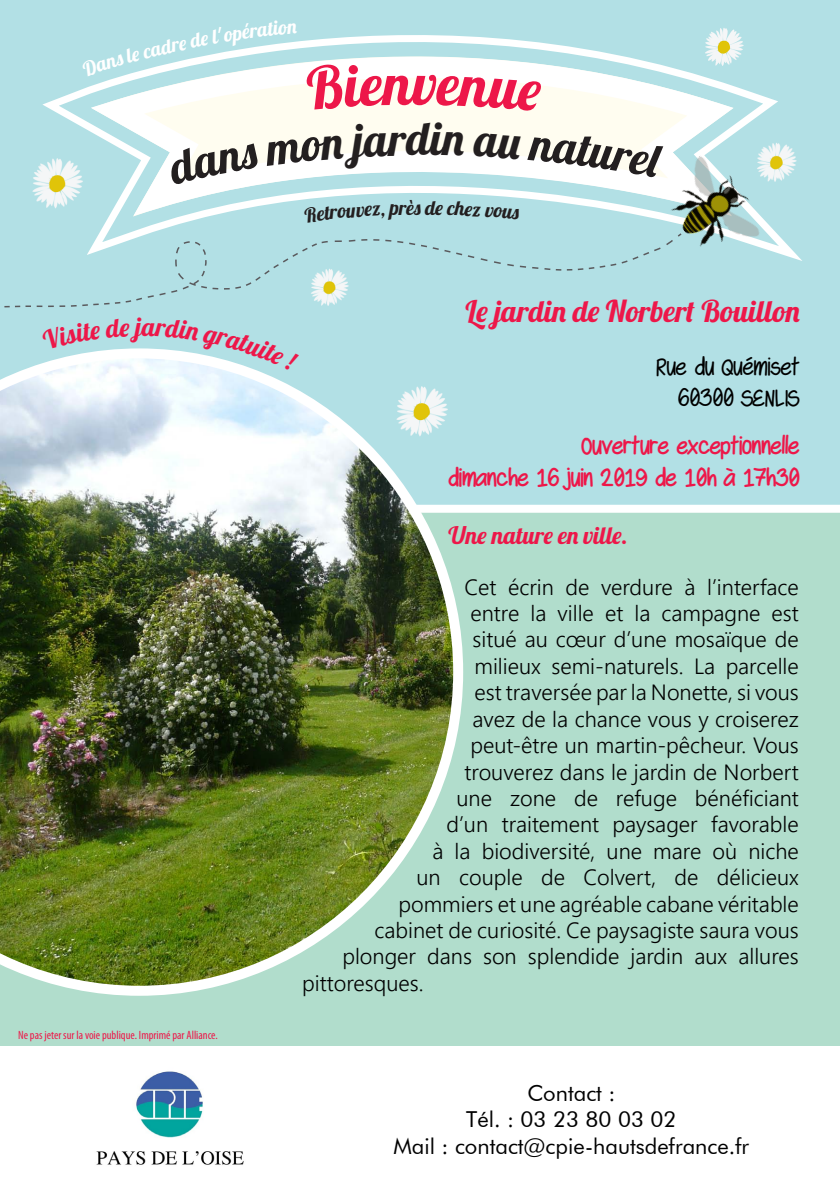
<style>
.page{position:relative;width:840px;height:1191px;background:#fff}
.page>*{position:absolute;margin:0;border:0;box-sizing:border-box;transform-origin:0 0}
.t1{font:46px "Lobster 1.4";color:#231f20}
.t2{font:30px "Lobster 1.4";color:#ed1749}
.t3{font:700 26px/31.2px "Swagger";color:#ed1749;text-align:right}
.t4{font:26px/31.2px "Swagger";color:#000;text-align:right}
.t5{font:24px "Lobster 1.4";color:#ed1749}
.t6{font:22px "Webly Sleek UI Semilight";color:#000}
.t7{font:22px/26.4px "Futura BT";color:#000;text-align:center}
.t8{font:20px "Lobster 1.4";color:#231f20}
.t9{font:condensed 12px "Myriad Pro";color:#ed1749}
</style>
<div class="page">
<div style="left:0;top:0;width:839px;height:1191px;background:#acdee3"></div>
<div style="left:0;top:505px;width:839px;height:541px;background:#b1ddcc"></div>
<svg style="left:42px;top:86px;width:761px;height:175px"></svg>
<svg style="left:89px;top:35px;width:673px;height:197px"></svg>
<img style="left:0;top:363px;width:463px;height:632px">
<div style="left:0;top:1046px;width:839px;height:145px;background:#fff"></div>
<svg style="left:4px;top:232px;width:646px;height:76px"></svg>
<img style="left:650px;top:147px;width:122px;height:114px">
<img style="left:394px;top:385px;width:56px;height:53px">
<img style="left:32px;top:157px;width:54px;height:54px">
<img style="left:755px;top:142px;width:43px;height:42px">
<img style="left:309px;top:267px;width:41px;height:41px">
<img style="left:703px;top:27px;width:41px;height:40px">
<img style="left:96px;top:1071px;width:148px;height:94px">
<svg style="left:305px;top:63px;width:236px;height:49px;background:#fefdf5"></svg>
<svg style="left:166px;top:143px;width:92px;height:42px;background:#fefdf7"></svg>
<svg style="left:264px;top:124px;width:143px;height:45px;background:#fffdf4"></svg>
<svg style="left:430px;top:122px;width:34px;height:34px"></svg>
<svg style="left:473px;top:133px;width:47px;height:26px"></svg>
<svg style="left:527px;top:135px;width:136px;height:43px;background:#fefdf5"></svg>
<svg style="left:303px;top:200px;width:112px;height:23px"></svg>
<svg style="left:424px;top:201px;width:95px;height:18px"></svg>
<svg style="left:89px;top:35px;width:208px;height:42px"></svg>
<svg style="left:41px;top:348px;width:258px;height:24px"></svg>
<p class="t9" style="left:18px;top:1027px;width:201px">Ne pas jeter sur la voie publique. Imprimé par Alliance.</p>
<h1 class="t1" style="left:406px;top:109px;width:26px">d</h1>
<p class="t8" style="left:414px;top:195px;width:8px">s</p>
<h2 class="t2" style="left:465px;top:292px;width:335px">Le jardin de Norbert Bouillon</h2>
<p class="t4" style="left:656px;top:352px;width:144px">Rue du Quémiset<br>60300 SENLIS</p>
<p class="t3" style="left:447px;top:431px;width:353px">Ouverture exceptionnelle<br>dimanche 16 juin 2019 de 10h à 17h30</p>
<p class="t5" style="left:448px;top:520px;width:181px">Une nature en ville.</p>
<p class="t6" style="left:464px;top:570px;width:335px">Cet écrin de verdure à l’interface</p>
<p class="t6" style="left:470px;top:596px;width:329px">entre la ville et la campagne est</p>
<p class="t6" style="left:472px;top:623px;width:327px">situé au cœur d’une mosaïque de</p>
<p class="t6" style="left:474px;top:649px;width:325px">milieux semi-naturels. La parcelle</p>
<p class="t6" style="left:474px;top:676px;width:325px">est traversée par la Nonette, si vous</p>
<p class="t6" style="left:472px;top:702px;width:327px">avez de la chance vous y croiserez</p>
<p class="t6" style="left:470px;top:728px;width:329px">peut-être un martin-pêcheur. Vous</p>
<p class="t6" style="left:464px;top:755px;width:335px">trouverez dans le jardin de Norbert</p>
<p class="t6" style="left:456px;top:781px;width:343px">une zone de refuge bénéficiant</p>
<p class="t6" style="left:446px;top:808px;width:353px">d’un traitement paysager favorable</p>
<p class="t6" style="left:432px;top:834px;width:367px">à la biodiversité, une mare où niche</p>
<p class="t6" style="left:416px;top:860px;width:383px">un couple de Colvert, de délicieux</p>
<p class="t6" style="left:398px;top:887px;width:402px">pommiers et une agréable cabane véritable</p>
<p class="t6" style="left:374px;top:913px;width:425px">cabinet de curiosité. Ce paysagiste saura vous</p>
<p class="t6" style="left:342px;top:940px;width:457px">plonger dans son splendide jardin aux allures</p>
<p class="t6" style="left:302px;top:966px;width:123px">pittoresques.</p>
<p class="t7" style="left:393px;top:1079px;width:357px">Contact :<br>Tél. : 03 23 80 03 02<br>Mail : contact@cpie-hautsdefrance.fr</p>
</div>
